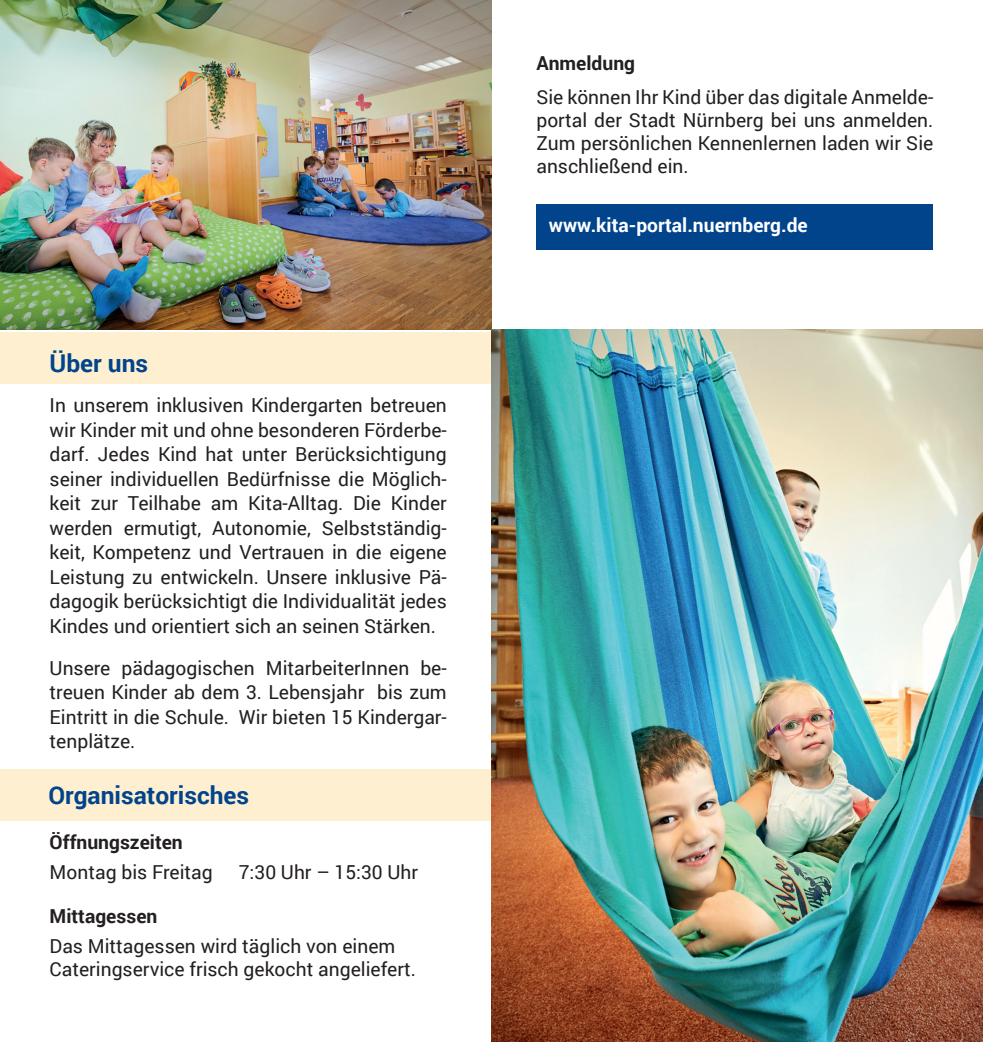
<style>
.page{position:relative;width:983px;height:1042px;background:#fff}
.page>*{position:absolute;margin:0;border:0;box-sizing:border-box;transform-origin:0 0}
.t1{font:700 24.5px "Roboto";color:#01448c}
.t2{font:19.25px/24.5px "Roboto";color:#231f20;text-align:justify}
.t3{font:700 19.25px "Roboto";color:#231f20}
.t4{font:700 19.25px "Roboto";color:#fff}
</style>
<div class="page">
<div style="left:0;top:332px;width:491px;height:51px;background:#feefd0"></div>
<img style="left:0;top:0;width:491px;height:330px">
<div style="left:0;top:769px;width:491px;height:51px;background:#feefd0"></div>
<div style="left:536px;top:204px;width:397px;height:46px;background:#01448c"></div>
<img style="left:491px;top:330px;width:491px;height:712px">
<p class="t1" style="left:50px;top:346px;width:100px">Über uns</p>
<p class="t2" style="left:50px;top:392px;width:398px">In unserem inklusiven Kindergarten betreuen wir Kinder mit und ohne besonderen Förderbe&shy;darf. Jedes Kind hat unter Berücksichtigung seiner individuellen Bedürfnisse die Möglich&shy;keit zur Teilhabe am Kita-Alltag. Die Kinder werden ermutigt, Autonomie, Selbstständig&shy;keit, Kompetenz und Vertrauen in die eigene Leistung zu entwickeln. Unsere inklusive Pä&shy;dagogik berücksichtigt die Individualität jedes Kindes und orientiert sich an seinen Stärken.</p>
<p class="t2" style="left:50px;top:655px;width:398px">Unsere pädagogischen MitarbeiterInnen be&shy;treuen Kinder ab dem 3. Lebensjahr bis zum Eintritt in die Schule. Wir bieten 15 Kindergar&shy;tenplätze.</p>
<p class="t1" style="left:48px;top:778px;width:202px">Organisatorisches</p>
<p class="t3" style="left:50px;top:828px;width:135px">Öffnungszeiten</p>
<p class="t2" style="left:50px;top:859px;width:165px">Montag bis Freitag</p>
<p class="t2" style="left:239px;top:859px;width:181px">7:30 Uhr – 15:30 Uhr</p>
<p class="t3" style="left:50px;top:902px;width:109px">Mittagessen</p>
<p class="t2" style="left:50px;top:934px;width:367px;line-height:23.1px">Das Mittagessen wird täglich von einem<br>Cateringservice frisch gekocht angeliefert.</p>
<p class="t3" style="left:536px;top:49px;width:100px">Anmeldung</p>
<p class="t2" style="left:536px;top:85px;width:398px;line-height:23.1px">Sie können Ihr Kind über das digitale Anmelde&shy;portal der Stadt Nürnberg bei uns anmelden.<br>Zum persönlichen Kennenlernen laden wir Sie anschließend ein.</p>
<p class="t4" style="left:548px;top:212px;width:260px">www.kita-portal.nuernberg.de</p>
</div>
